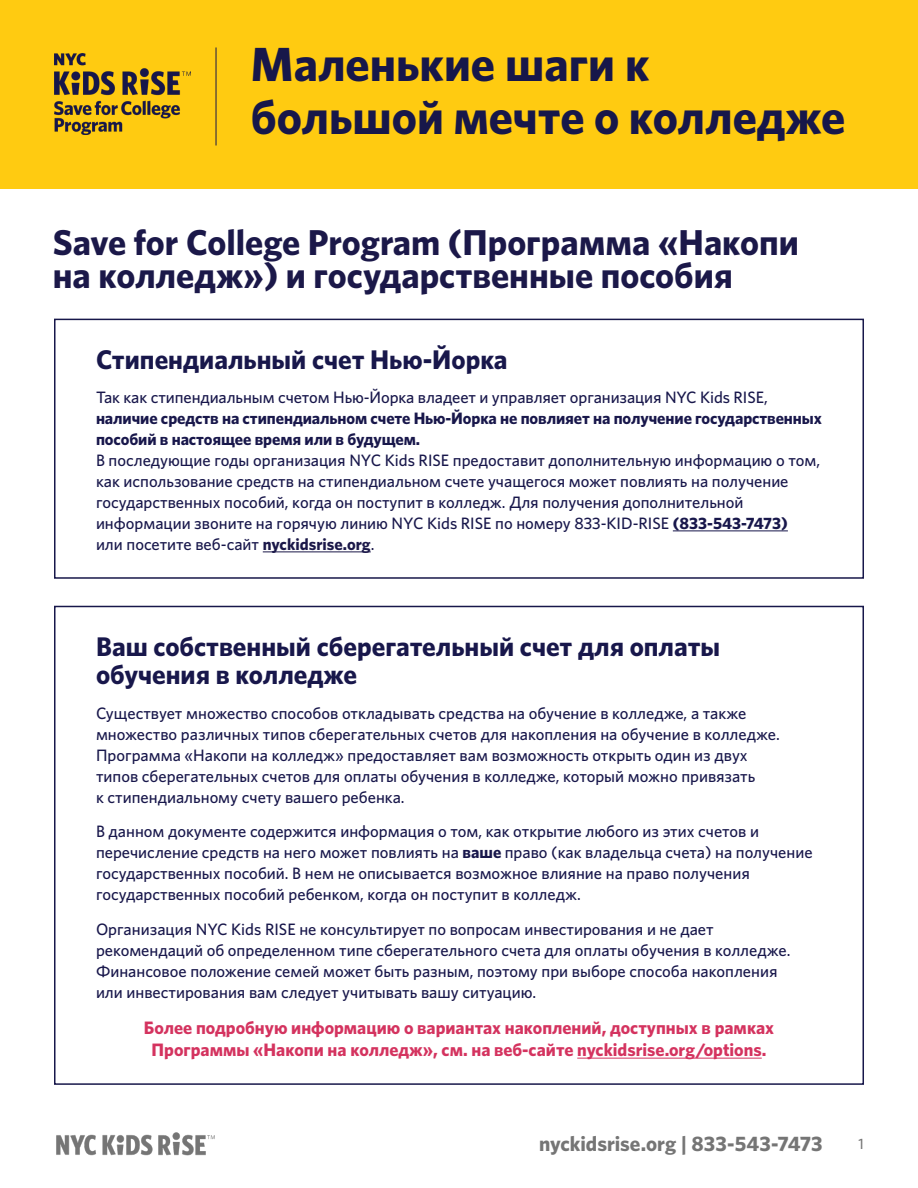
<style>
.page{position:relative;width:918px;height:1188px;background:#fff}
.page>*{position:absolute;margin:0;border:0;box-sizing:border-box;transform-origin:0 0}
.t1{font:700 48px/52.5px "Whitney";color:#17174a}
.t2{font:700 36px/33px "Whitney";color:#1b1849}
.t3{font:700 27px/28.5px "Whitney";color:#18174b}
.t4{font:700 21px "Whitney";color:#757575}
.t5{font:700 18px/22.5px "Whitney";color:#d4335f;text-align:center}
.t6{font:500 16.5px/21px "Whitney";color:#18174b}
.t7{font:700 16.5px/21px "Whitney";letter-spacing:-.005em;color:#18174b}
.t8{font:500 15px "Whitney";color:#757575}
.s1{font-weight:700}
.s2{font-weight:700;color:#1b1849}
.s3{color:#1b1849}
</style>
<div class="page">
<hr style="left:577px;top:1058px;width:185px;height:1px;background:#d4335f">
<div style="left:54px;top:319px;width:810px;height:260px;border:2px solid #17174a"></div>
<hr style="left:263px;top:551px;width:108px;height:1px;background:#1b1849">
<div style="left:0;top:0;width:918px;height:188px;background:#ffcb11"></div>
<hr style="left:216px;top:47px;width:1px;height:98px;background:#17174a">
<hr style="left:673px;top:530px;width:115px;height:1px;background:#18174b">
<img style="left:54px;top:54px;width:136px;height:81px">
<img style="left:56px;top:1132px;width:159px;height:24px">
<h1 class="t1" style="left:251px;top:37px;width:596px">Маленькие шаги к большой мечте о колледже</h1>
<h1 class="t2" style="left:53px;top:225px;width:748px">Save for College Program (Программа «Накопи на колледж») и государственные пособия</h1>
<h2 class="t3" style="left:96px;top:344px;width:413px">Стипендиальный счет Нью-Йорка</h2>
<p class="t6" style="left:96px;top:387px;width:673px">Так как стипендиальным счетом Нью-Йорка владеет и управляет организация NYC Kids RISE,</p>
<p class="t7" style="left:96px;top:408px;width:728px">наличие средств на стипендиальном счете Нью-Йорка не повлияет на получение государственных пособий в настоящее время или в будущем.</p>
<p class="t6" style="left:96px;top:450px;width:726px">В последующие годы организация NYC Kids RISE предоставит дополнительную информацию о том, как использование средств на стипендиальном счете учащегося может повлиять на получение государственных пособий, когда он поступит в колледж. Для получения дополнительной информации звоните на горячую линию NYC Kids RISE по номеру 833-KID-RISE <span class="s1">(833-543-7473)<br></span>или посетите веб-сайт <span class="s2">nyckidsrise.org</span><span class="s3">.</span></p>
<h2 class="t3" style="left:96px;top:632px;width:626px">Ваш собственный сберегательный счет для оплаты обучения в колледже</h2>
<p class="t6" style="left:96px;top:702px;width:685px">Существует множество способов откладывать средства на обучение в колледже, а также множество различных типов сберегательных счетов для накопления на обучение в колледже.<br>Программа «Накопи на колледж» предоставляет вам возможность открыть один из двух типов сберегательных счетов для оплаты обучения в колледже, который можно привязать<br>к стипендиальному счету вашего ребенка.</p>
<p class="t6" style="left:96px;top:821px;width:718px">В данном документе содержится информация о том, как открытие любого из этих счетов и перечисление средств на него может повлиять на <span class="s1">ваше</span> право (как владельца счета) на получение государственных пособий. В нем не описывается возможное влияние на право получения государственных пособий ребенком, когда он поступит в колледж.</p>
<p class="t6" style="left:96px;top:918px;width:696px">Организация NYC Kids RISE не консультирует по вопросам инвестирования и не дает рекомендаций об определенном типе сберегательного счета для оплаты обучения в колледже.<br>Финансовое положение семей может быть разным, поэтому при выборе способа накопления или инвестирования вам следует учитывать вашу ситуацию.</p>
<p class="t5" style="left:144px;top:1016px;width:632px">Более подробную информацию о вариантах накоплений, доступных в рамках<br>Программы «Накопи на колледж», см. на веб-сайте nyckidsrise.org/options.</p>
<h3 class="t4" style="left:539px;top:1129px;width:285px">nyckidsrise.org | 833-543-7473</h3>
<p class="t8" style="left:859px;top:1134px;width:7px">1</p>
</div>
